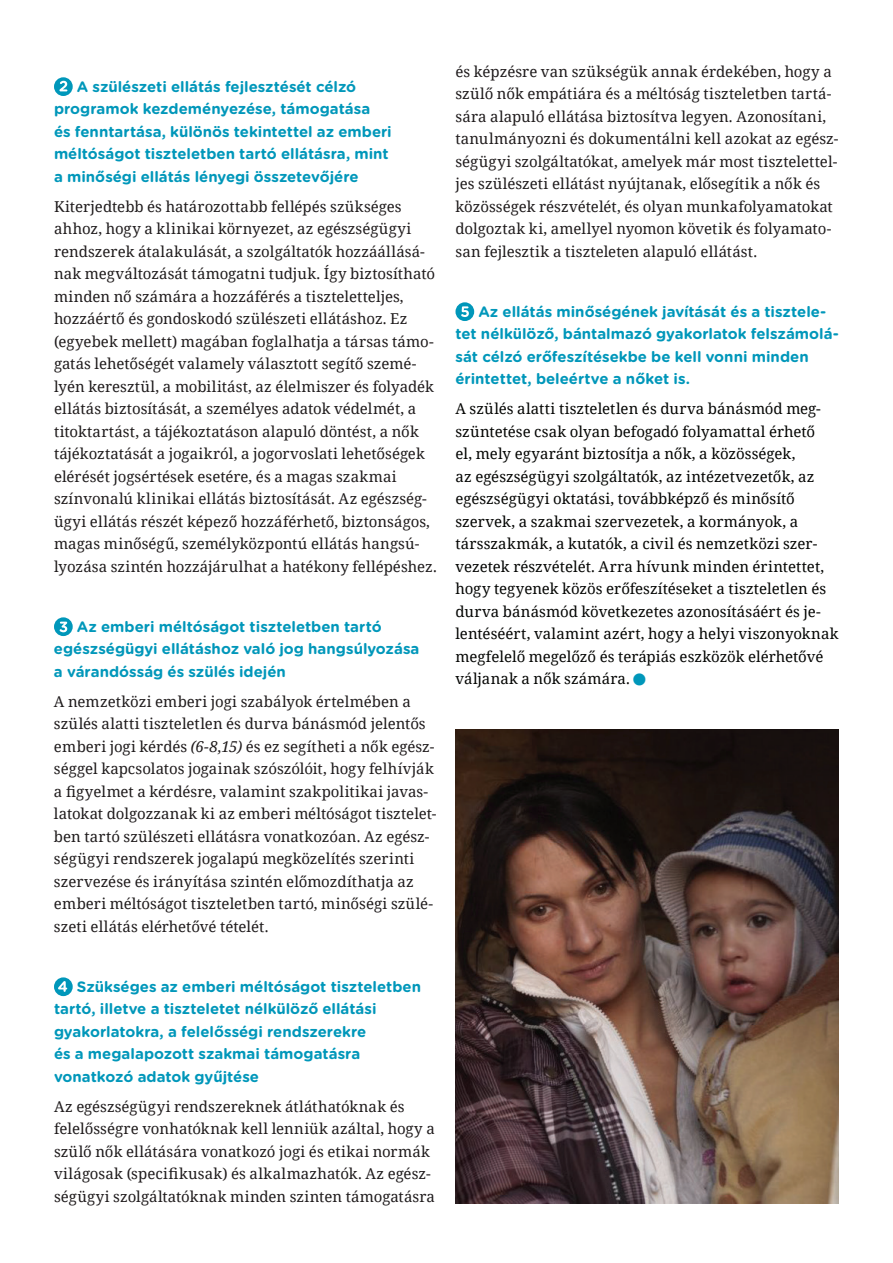
<style>
.page{position:relative;width:893px;height:1263px;background:#fff}
.page>*{position:absolute;margin:0;border:0;box-sizing:border-box;transform-origin:0 0}
.t1{font:15px/22.5px "Noto Serif";color:#1f1b1c}
.t2{font:700 15px/22.5px "Gotham Rounded";color:#0097ba}
.t3{font:15px/22.5px "Noto Serif";color:#040503}
.s1{font-style:italic}
.s2{color:#0097ba}
</style>
<div class="page">
<svg style="left:54px;top:77px;width:19px;height:19px"></svg>
<svg style="left:59px;top:81px;width:8px;height:10px"></svg>
<svg style="left:54px;top:617px;width:19px;height:19px"></svg>
<svg style="left:60px;top:622px;width:7px;height:10px"></svg>
<svg style="left:54px;top:977px;width:19px;height:19px"></svg>
<svg style="left:58px;top:981px;width:9px;height:11px"></svg>
<svg style="left:455px;top:302px;width:19px;height:19px"></svg>
<svg style="left:461px;top:306px;width:8px;height:11px"></svg>
<img style="left:455px;top:729px;width:384px;height:474px">
<p class="t2" style="left:54px;top:74px;width:339px;text-indent:23px">A szülészeti ellátás fejlesztését célzó programok kezdeményezése, támogatása<br>és fenntartása, különös tekintettel az emberi méltóságot tiszteletben tartó ellátásra, mint a minőségi ellátás lényegi összetevőjére</p>
<p class="t1" style="left:54px;top:194px;width:384px">Kiterjedtebb és határozottabb fellépés szükséges ahhoz, hogy a klinikai környezet, az egészségügyi rendszerek átalakulását, a szolgáltatók hozzáállásá&shy;nak megváltozását támogatni tudjuk. Így biztosítható minden nő számára a hozzáférés a tiszteletteljes, hozzáértő és gondoskodó szülészeti ellátáshoz. Ez (egyebek mellett) magában foglalhatja a társas támo&shy;gatás lehetőségét valamely választott segítő szemé&shy;lyén keresztül, a mobilitást, az élelmiszer és folyadék ellátás biztosítását, a személyes adatok védelmét, a titoktartást, a tájékoztatáson alapuló döntést, a nők tájékoztatását a jogaikról, a jogorvoslati lehetőségek elérését jogsértések esetére, és a magas szakmai színvonalú klinikai ellátás biztosítását. Az egészség&shy;ügyi ellátás részét képező hozzáférhető, biztonságos, magas minőségű, személyközpontú ellátás hangsú&shy;lyozása szintén hozzájárulhat a hatékony fellépéshez.</p>
<p class="t2" style="left:54px;top:614px;width:367px;text-indent:23px">Az emberi méltóságot tiszteletben tartó egészségügyi ellátáshoz való jog hangsúlyozása a várandósság és szülés idején</p>
<p class="t1" style="left:54px;top:689px;width:384px">A nemzetközi emberi jogi szabályok értelmében a szülés alatti tiszteletlen és durva bánásmód jelentős emberi jogi kérdés <span class="s1">(6-8,15)</span> és ez segítheti a nők egész&shy;séggel kapcsolatos jogainak szószólóit, hogy felhívják a figyelmet a kérdésre, valamint szakpolitikai javas&shy;latokat dolgozzanak ki az emberi méltóságot tisztelet&shy;ben tartó szülészeti ellátásra vonatkozóan. Az egész&shy;ségügyi rendszerek jogalapú megközelítés szerinti szervezése és irányítása szintén előmozdíthatja az emberi méltóságot tiszteletben tartó, minőségi szülé&shy;szeti ellátás elérhetővé tételét.</p>
<p class="t1" style="left:455px;top:59px;width:384px">és képzésre van szükségük annak érdekében, hogy a szülő nők empátiára és a méltóság tiszteletben tartá&shy;sára alapuló ellátása biztosítva legyen. Azonosítani, tanulmányozni és dokumentálni kell azokat az egész&shy;ségügyi szolgáltatókat, amelyek már most tisztelettel&shy;jes szülészeti ellátást nyújtanak, elősegítik a nők és közösségek részvételét, és olyan munkafolyamatokat dolgoztak ki, amellyel nyomon követik és folyamato&shy;san fejlesztik a tiszteleten alapuló ellátást.</p>
<p class="t2" style="left:455px;top:299px;width:385px;text-indent:23px">Az ellátás minőségének javítását és a tisztele&shy;tet nélkülöző, bántalmazó gyakorlatok felszámolá&shy;sát célzó erőfeszítésekbe be kell vonni minden érintettet, beleértve a nőket is.</p>
<p class="t3" style="left:455px;top:397px;width:385px">A szülés alatti tiszteletlen és durva bánásmód meg&shy;szüntetése csak olyan befogadó folyamattal érhető<br>el, mely egyaránt biztosítja a nők, a közösségek,<br>az egészségügyi szolgáltatók, az intézetvezetők, az egészségügyi oktatási, továbbképző és minősítő szervek, a szakmai szervezetek, a kormányok, a társszakmák, a kutatók, a civil és nemzetközi szer&shy;vezetek részvételét. Arra hívunk minden érintettet, hogy tegyenek közös erőfeszítéseket a tiszteletlen és durva bánásmód következetes azonosításáért és je&shy;lentéséért, valamint azért, hogy a helyi viszonyoknak megfelelő megelőző és terápiás eszközök elérhetővé váljanak a nők számára. <span class="s2">■</span></p>
<p class="t2" style="left:54px;top:974px;width:368px;text-indent:23px">Szükséges az emberi méltóságot tiszteletben tartó, illetve a tiszteletet nélkülöző ellátási gyakorlatokra, a felelősségi rendszerekre<br>és a megalapozott szakmai támogatásra vonatkozó adatok gyűjtése</p>
<p class="t1" style="left:54px;top:1094px;width:382px">Az egészségügyi rendszereknek átláthatóknak és felelősségre vonhatóknak kell lenniük azáltal, hogy a szülő nők ellátására vonatkozó jogi és etikai normák világosak (specifikusak) és alkalmazhatók. Az egész&shy;ségügyi szolgáltatóknak minden szinten támogatásra</p>
</div>
